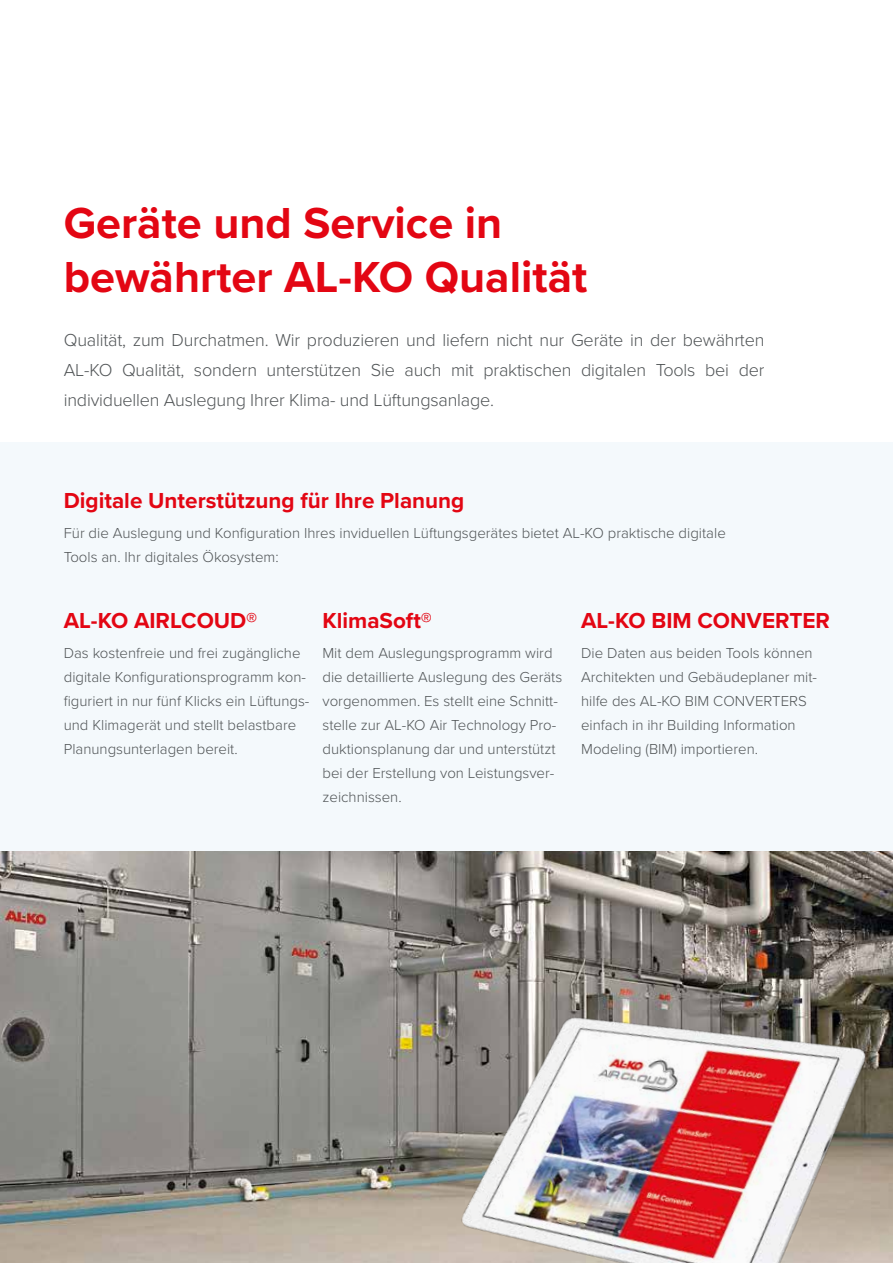
<style>
.page{position:relative;width:893px;height:1263px;background:#fff}
.page>*{position:absolute;margin:0;border:0;box-sizing:border-box;transform-origin:0 0}
.t1{font:700 45px/54px "Proxima Nova";color:#e30613}
.t2{font:700 22.5px "Proxima Nova";color:#e30613}
.t3{font:300 18px/30px "Proxima Nova";letter-spacing:-.01em;color:#505456;text-align:justify}
.t4{font:300 15px/24px "Proxima Nova";color:#505456}
</style>
<div class="page">
<img style="left:0;top:850px;width:893px;height:413px">
<div style="left:0;top:442px;width:893px;height:408px;background:#f4f9fc"></div>
<img style="left:346px;top:978px;width:547px;height:285px">
<h1 class="t1" style="left:64px;top:195px;width:525px">Geräte und Service in bewährter AL-KO Qualität</h1>
<p class="t3" style="left:64px;top:324px;width:702px">Qualität, zum Durchatmen. Wir produzieren und liefern nicht nur Geräte in der bewährten AL-KO Qualität, sondern unterstützen Sie auch mit praktischen digitalen Tools bei der individuellen Auslegung Ihrer Klima- und Lüftungsanlage.</p>
<h2 class="t2" style="left:64px;top:484px;width:402px">Digitale Unterstützung für Ihre Planung</h2>
<p class="t4" style="left:64px;top:520px;width:664px">Für die Auslegung und Konfiguration Ihres inviduellen Lüftungsgerätes bietet AL-KO praktische digitale<br>Tools an. Ihr digitales Ökosystem:</p>
<h2 class="t2" style="left:64px;top:604px;width:195px">AL-KO AIRLCOUD®</h2>
<p class="t4" style="left:64px;top:640px;width:247px">Das kostenfreie und frei zugängliche digitale Konfigurationsprogramm kon&shy;figuriert in nur fünf Klicks ein Lüftungs&shy;und Klimagerät und stellt belastbare Planungsunterlagen bereit.</p>
<h2 class="t2" style="left:322px;top:604px;width:111px">KlimaSoft®</h2>
<p class="t4" style="left:322px;top:640px;width:241px">Mit dem Auslegungsprogramm wird die detaillierte Auslegung des Geräts vorgenommen. Es stellt eine Schnitt&shy;stelle zur AL-KO Air Technology Pro&shy;duktionsplanung dar und unterstützt bei der Erstellung von Leistungsver&shy;zeichnissen.</p>
<h2 class="t2" style="left:581px;top:604px;width:250px">AL-KO BIM CONVERTER</h2>
<p class="t4" style="left:581px;top:640px;width:237px">Die Daten aus beiden Tools können Architekten und Gebäudeplaner mit&shy;hilfe des AL-KO BIM CONVERTERS einfach in ihr Building Information Modeling (BIM) importieren.</p>
</div>
